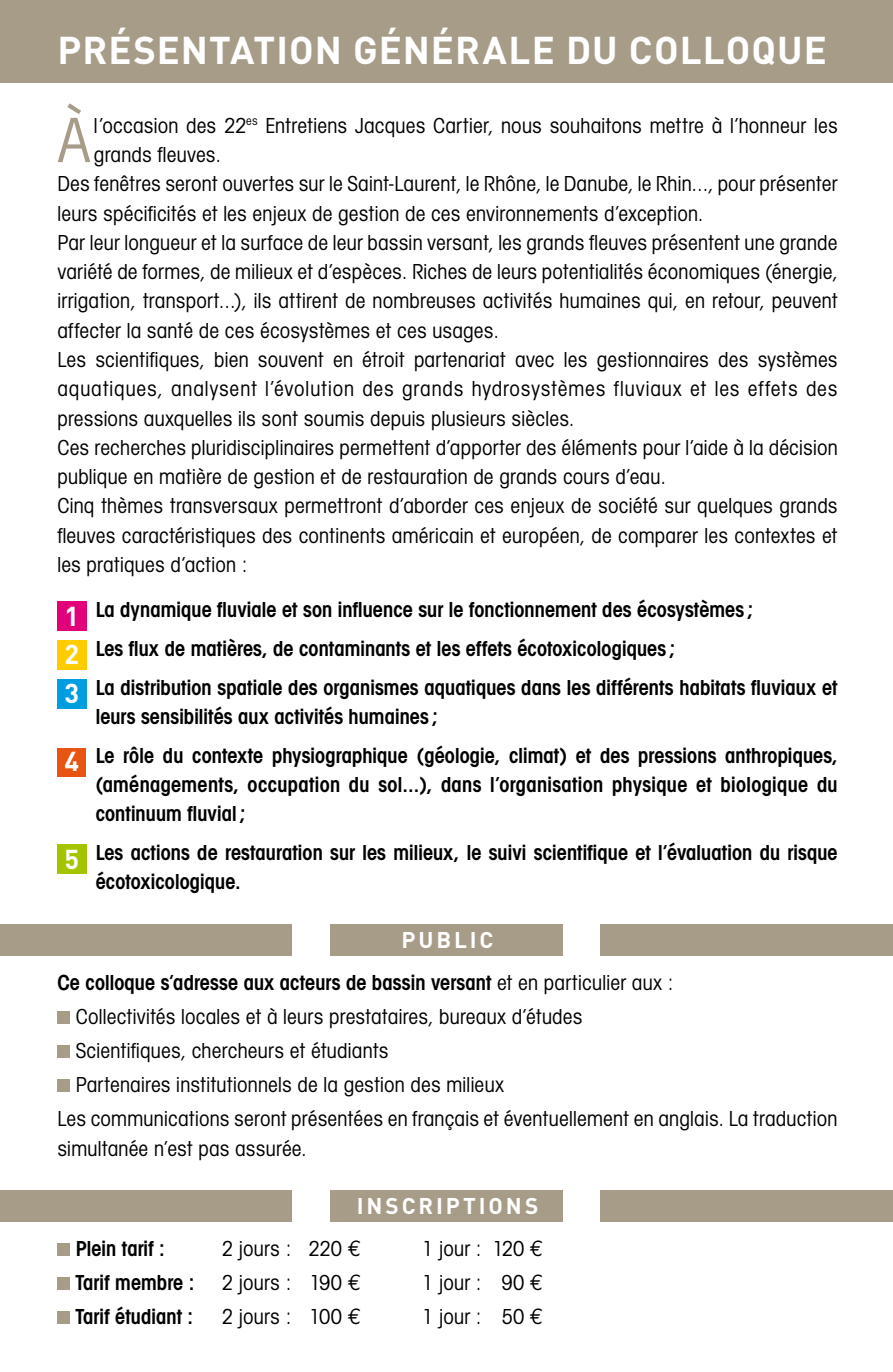
<style>
.page{position:relative;width:893px;height:1372px;background:#fff}
.page>*{position:absolute;margin:0;border:0;box-sizing:border-box;transform-origin:0 0}
.t1{font:66.38px "Avant Garde Cd ITC";color:#a69c88}
.t2{font:700 38.25px "DIN";letter-spacing:.025em;color:#fff}
.t3{font:700 27px/38.7px "DIN";color:#fff;text-align:justify}
.t4{font:22.5px "Avant Garde Cd ITC";letter-spacing:.01em;color:#000}
.t5{font:600 22.5px/38.7px "Avant Garde Cd ITC";letter-spacing:.005em;color:#000}
.t6{font:22.5px "Avant Garde Cd ITC";letter-spacing:.04em;color:#000}
.t7{font:700 22.5px "DIN";letter-spacing:.13em;color:#fff}
.s1{font-weight:400}
.s2{font-family:"Euro Mono"}
.s3{font-family:"Euro Mono";font-weight:400}
</style>
<div class="page">
<div style="left:330px;top:1189px;width:233px;height:32px;background:#a69c88"></div>
<div style="left:0;top:1189px;width:292px;height:32px;background:#a69c88"></div>
<div style="left:601px;top:1189px;width:292px;height:32px;background:#a69c88"></div>
<div style="left:330px;top:924px;width:233px;height:32px;background:#a69c88"></div>
<div style="left:0;top:924px;width:292px;height:32px;background:#a69c88"></div>
<div style="left:601px;top:924px;width:292px;height:32px;background:#a69c88"></div>
<div style="left:0;top:0;width:893px;height:83px;background:#a69c88"></div>
<div style="left:57px;top:1011px;width:13px;height:13px;background:#a69c88"></div>
<div style="left:57px;top:1045px;width:13px;height:13px;background:#a69c88"></div>
<div style="left:57px;top:1079px;width:13px;height:13px;background:#a69c88"></div>
<div style="left:57px;top:1243px;width:13px;height:12px;background:#a69c88"></div>
<div style="left:57px;top:1277px;width:13px;height:12px;background:#a69c88"></div>
<div style="left:57px;top:1311px;width:13px;height:12px;background:#a69c88"></div>
<div style="left:57px;top:601px;width:30px;height:29px;background:#e2007a"></div>
<div style="left:57px;top:640px;width:30px;height:29px;background:#fc0"></div>
<div style="left:57px;top:679px;width:30px;height:29px;background:#009ee0"></div>
<div style="left:57px;top:747px;width:29px;height:29px;background:#e85412"></div>
<div style="left:57px;top:844px;width:30px;height:29px;background:#a4c400"></div>
<h2 class="t2" style="left:57px;top:25px;width:771px">PRÉSENTATION GÉNÉRALE DU COLLOQUE</h2>
<h1 class="t1" style="left:57px;top:103px;width:35px">À</h1>
<p class="t4" style="left:94px;top:113px;width:745px">l’occasion des 22<sup>es</sup> Entretiens Jacques Cartier, nous souhaitons mettre à l’honneur les</p>
<p class="t4" style="left:94px;top:142px;width:129px">grands fleuves.</p>
<p class="t4" style="left:57px;top:171px;width:782px">Des fenêtres seront ouvertes sur le Saint-Laurent, le Rhône, le Danube, le Rhin…, pour présenter</p>
<p class="t4" style="left:57px;top:201px;width:648px">leurs spécificités et les enjeux de gestion de ces environnements d’exception.</p>
<p class="t4" style="left:57px;top:230px;width:782px">Par leur longueur et la surface de leur bassin versant, les grands fleuves présentent une grande</p>
<p class="t4" style="left:57px;top:259px;width:782px">variété de formes, de milieux et d’espèces. Riches de leurs potentialités économiques (énergie,</p>
<p class="t4" style="left:57px;top:288px;width:782px">irrigation, transport…), ils attirent de nombreuses activités humaines qui, en retour, peuvent</p>
<p class="t4" style="left:57px;top:318px;width:443px">affecter la santé de ces écosystèmes et ces usages.</p>
<p class="t4" style="left:57px;top:347px;width:782px">Les scientifiques, bien souvent en étroit partenariat avec les gestionnaires des systèmes</p>
<p class="t6" style="left:57px;top:376px;width:782px">aquatiques, analysent l’évolution des grands hydrosystèmes fluviaux et les effets des</p>
<p class="t4" style="left:57px;top:405px;width:519px">pressions auxquelles ils sont soumis depuis plusieurs siècles.</p>
<p class="t4" style="left:57px;top:435px;width:782px">Ces recherches pluridisciplinaires permettent d’apporter des éléments pour l’aide à la décision</p>
<p class="t4" style="left:57px;top:464px;width:610px">publique en matière de gestion et de restauration de grands cours d’eau.</p>
<p class="t4" style="left:57px;top:493px;width:782px">Cinq thèmes transversaux permettront d’aborder ces enjeux de société sur quelques grands</p>
<p class="t4" style="left:57px;top:522px;width:782px">fleuves caractéristiques des continents américain et européen, de comparer les contextes et</p>
<p class="t4" style="left:57px;top:552px;width:192px">les pratiques d’action :</p>
<p class="t5" style="left:96px;top:590px;width:743px">La dynamique fluviale et son influence sur le fonctionnement des écosystèmes;<br>Les flux de matières, de contaminants et les effets écotoxicologiques;<br>La distribution spatiale des organismes aquatiques dans les différents habitats fluviaux et</p>
<p class="t5" style="left:96px;top:697px;width:743px">leurs sensibilités aux activités humaines;<br>Le rôle du contexte physiographique (géologie, climat) et des pressions anthropiques,</p>
<p class="t5" style="left:96px;top:769px;width:743px;line-height:29.2px">(aménagements, occupation du sol…), dans l’organisation physique et biologique du continuum fluvial ;</p>
<p class="t5" style="left:96px;top:837px;width:743px;line-height:29.2px">Les actions de restauration sur les milieux, le suivi scientifique et l’évaluation du risque écotoxicologique.</p>
<p class="t7" style="left:401px;top:925px;width:94px">PUBLIC</p>
<p class="t5" style="left:57px;top:963px;width:618px">Ce colloque s’adresse aux acteurs de bassin versant <span class="s1">et en particulier aux :</span></p>
<p class="t4" style="left:76px;top:1004px;width:508px">Collectivités locales et à leurs prestataires, bureaux d’études</p>
<p class="t4" style="left:76px;top:1038px;width:314px">Scientifiques, chercheurs et étudiants</p>
<p class="t4" style="left:76px;top:1072px;width:430px">Partenaires institutionnels de la gestion des milieux</p>
<p class="t4" style="left:57px;top:1106px;width:782px">Les communications seront présentées en français et éventuellement en anglais. La traduction</p>
<p class="t4" style="left:57px;top:1135px;width:251px">simultanée n’est pas assurée.</p>
<p class="t7" style="left:357px;top:1191px;width:183px">I NSCRIPTIONS</p>
<p class="t5" style="left:76px;top:1228px;width:91px">Plein tarif :</p>
<p class="t4" style="left:222px;top:1235px;width:141px">2 jours : 220 <span class="s2">E</span></p>
<p class="t4" style="left:422px;top:1235px;width:123px">1 jour : 120 <span class="s2">E</span></p>
<p class="t5" style="left:76px;top:1262px;width:287px">Tarif membre : <span class="s1">2 jours : 190</span> <span class="s3">E</span></p>
<p class="t4" style="left:422px;top:1269px;width:123px">1 jour : 90 <span class="s2">E</span></p>
<p class="t5" style="left:76px;top:1296px;width:119px">Tarif étudiant :</p>
<p class="t4" style="left:222px;top:1303px;width:141px">2 jours : 100 <span class="s2">E</span></p>
<p class="t4" style="left:422px;top:1303px;width:123px">1 jour : 50 <span class="s2">E</span></p>
<p class="t3" style="left:65px;top:595px;width:16px">1<br>2<br>3</p>
<p class="t3" style="left:65px;top:741px;width:16px">4</p>
<p class="t3" style="left:65px;top:838px;width:16px">5</p>
</div>
